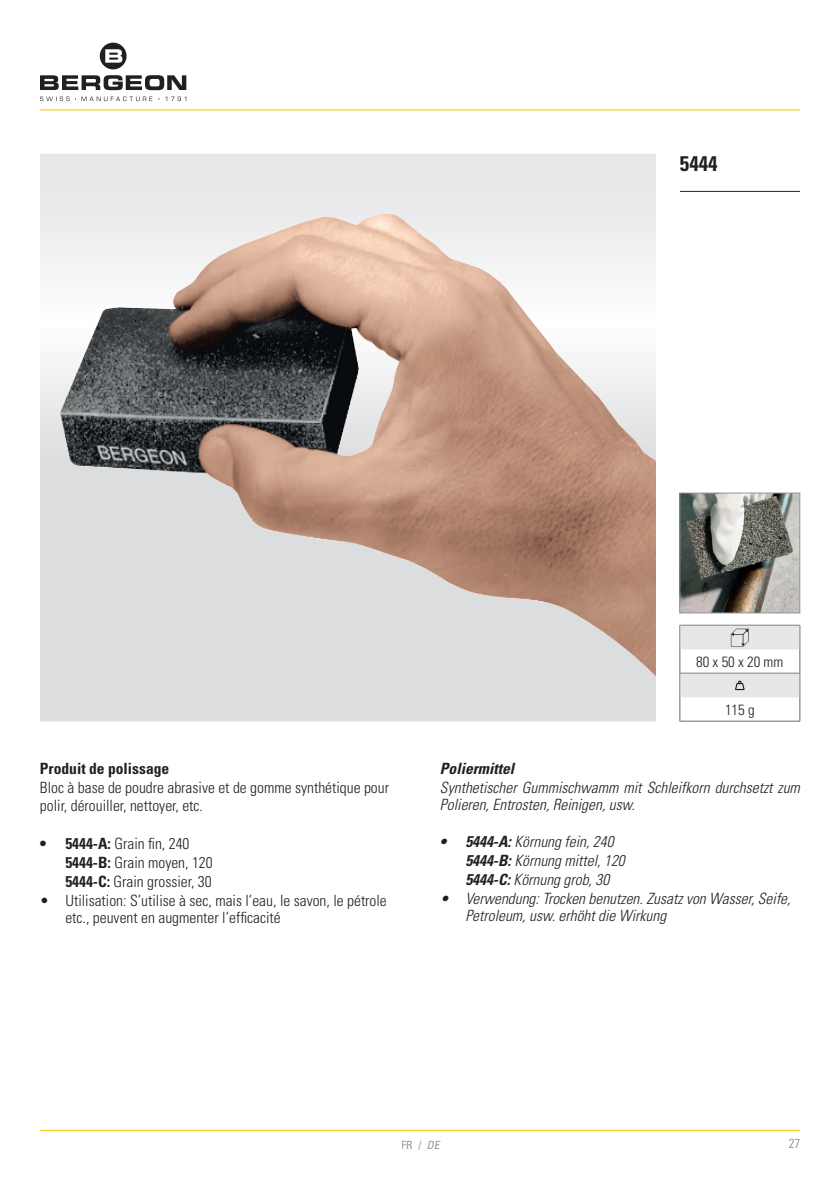
<style>
.page{position:relative;width:840px;height:1191px;background:#fff}
.page>*{position:absolute;margin:0;border:0;box-sizing:border-box;transform-origin:0 0}
.t1{font:700 condensed 21.2px "Univers";color:#231f20}
.t2{font:italic 300 condensed 15.6px/17px "Univers";color:#231f20}
.t3{font:300 condensed 15.6px/18.8px "Univers";color:#231f20}
.t4{font:700 condensed 15.6px "Univers";color:#231f20}
.t5{font:italic 700 condensed 15.6px "Univers";color:#231f20}
.t6{font:300 condensed 14.8px "Univers";color:#231f20}
.t7{font:300 condensed 13px "Univers LT Pro";color:#808285}
.t8{font:condensed 11.2px "Univers";color:#939598}
.t9{font:italic condensed 11.2px "Univers";color:#939598}
.s1{font-weight:700}
</style>
<div class="page">
<svg style="left:40px;top:154px;width:615px;height:567px;background:#e3e4e5"></svg>
<svg style="left:40px;top:75px;width:146px;height:15px"></svg>
<svg style="left:40px;top:96px;width:146px;height:5px"></svg>
<svg style="left:100px;top:43px;width:26px;height:26px"></svg>
<hr style="left:40px;top:109px;width:759px;height:2px;background:#ffd42c">
<hr style="left:40px;top:1129px;width:759px;height:2px;background:#ffd42c">
<hr style="left:679px;top:721px;width:120px;height:1px;background:#939598">
<svg style="left:679px;top:625px;width:121px;height:96px"></svg>
<hr style="left:679px;top:191px;width:120px;height:1px;background:#231f20">
<img style="left:60px;top:214px;width:595px;height:463px">
<img style="left:681px;top:495px;width:116px;height:116px">
<div style="left:679px;top:493px;width:120px;height:120px;border:1px solid #939598"></div>
<h1 class="t1" style="left:679px;top:150px;width:39px">5444</h1>
<p class="t4" style="left:40px;top:758px;width:131px">Produit de polissage</p>
<p class="t3" style="left:40px;top:777px;width:350px">Bloc à base de poudre abrasive et de gomme synthétique pour polir, dérouiller, nettoyer, etc.</p>
<p class="t3" style="left:65px;top:834px;width:149px;text-indent:-25px"><span class="s1">• 5444-A:</span> Grain fin, 240<br><span class="s1">5444-B:</span> Grain moyen, 120<br><span class="s1">5444-C:</span> Grain grossier, 30</p>
<p class="t3" style="left:65px;top:892px;width:323px;line-height:17px;text-indent:-25px">• Utilisation: S’utilise à sec, mais l’eau, le savon, le pétrole etc., peuvent en augmenter l’efficacité</p>
<p class="t6" style="left:695px;top:653px;width:89px">80 x 50 x 20 mm</p>
<p class="t6" style="left:724px;top:701px;width:31px">115 g</p>
<p class="t5" style="left:440px;top:758px;width:76px">Poliermittel</p>
<p class="t2" style="left:440px;top:778px;width:361px">Synthetischer Gummischwamm mit Schleifkorn durchsetzt zum<br>Polieren, Entrosten, Reinigen, usw.</p>
<p class="t2" style="left:465px;top:832px;width:161px;line-height:18.8px;text-indent:-25px"><span class="s1">• 5444-A:</span> Körnung fein, 240<br><span class="s1">5444-B:</span> Körnung mittel, 120<br><span class="s1">5444-C:</span> Körnung grob, 30</p>
<p class="t2" style="left:465px;top:890px;width:326px;text-indent:-25px">• Verwendung: Trocken benutzen. Zusatz von Wasser, Seife,<br>Petroleum, usw. erhöht die Wirkung</p>
<p class="t8" style="left:401px;top:1138px;width:13px">FR</p>
<p class="t8" style="left:418px;top:1138px;width:5px">/</p>
<p class="t9" style="left:426px;top:1138px;width:14px">DE</p>
<p class="t7" style="left:788px;top:1135px;width:13px">27</p>
</div>
